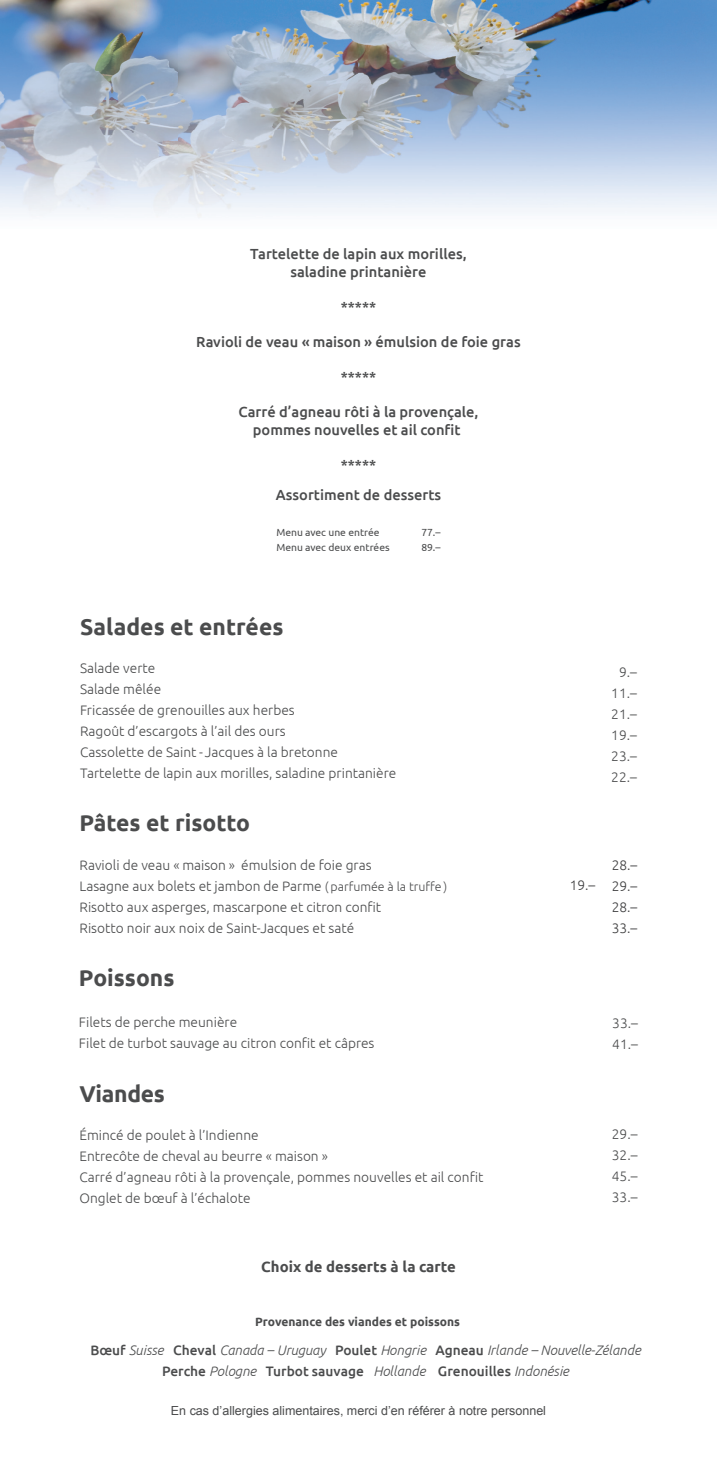
<style>
.page{position:relative;width:717px;height:1474px;background:#fff}
.page>*{position:absolute;margin:0;border:0;box-sizing:border-box;transform-origin:0 0}
.t1{font:700 22.93px "Ubuntu";color:#4b4c4d}
.t2{font:700 14.88px "Ubuntu";color:#4b4c4d}
.t3{font:500 14.7px/17.5px "Ubuntu";color:#4b4c4d;text-align:center}
.t4{font:300 13.65px/21px "Ubuntu";color:#4b4c4d}
.t5{font:italic 300 13.65px/21px "Ubuntu";color:#4b4c4d;text-align:center}
.t6{font:300 13.65px/21px "Ubuntu";color:#3e3e3f;text-align:justify}
.t7{font:12.6px "Arial";color:#4b4c4d}
.t8{font:700 12.08px "Ubuntu";color:#4b4c4d}
.t9{font:10.33px/14.5px "Ubuntu";color:#4b4c4d}
.s1{font-size:12.42px}
.s2{font-weight:500;font-style:normal}
</style>
<div class="page">
<img style="left:0;top:0;width:716px;height:218px">
<p class="t3" style="left:250px;top:245px;width:218px">Tartelette de lapin aux morilles, saladine printanière</p>
<p class="t3" style="left:341px;top:297px;width:37px">*****</p>
<p class="t3" style="left:196px;top:332px;width:326px">Ravioli de veau « maison » émulsion de foie gras</p>
<p class="t3" style="left:341px;top:368px;width:37px">*****</p>
<p class="t3" style="left:238px;top:403px;width:242px">Carré d’agneau rôti à la provençale, pommes nouvelles et ail confit</p>
<p class="t3" style="left:276px;top:449px;width:167px;line-height:30.1px">*****<br>Assortiment de desserts</p>
<p class="t9" style="left:276px;top:525px;width:115px">Menu avec une entrée<br>Menu avec deux entrées</p>
<p class="t9" style="left:421px;top:525px;width:21px">77.–<br>89.–</p>
<h1 class="t1" style="left:80px;top:613px;width:205px">Salades et entrées</h1>
<p class="t4" style="left:80px;top:657px;width:318px">Salade verte<br>Salade mêlée<br>Fricassée de grenouilles aux herbes<br>Ragoût d’escargots à l’ail des ours<br>Cassolette de Saint - Jacques à la bretonne<br>Tartelette de lapin aux morilles, saladine printanière</p>
<p class="t4" style="left:611px;top:661px;width:27px;text-align:center">9.–<br>11.–<br>21.–<br>19.–<br>23.–<br>22.–</p>
<h1 class="t1" style="left:80px;top:809px;width:172px">Pâtes et risotto</h1>
<p class="t4" style="left:80px;top:854px;width:369px">Ravioli de veau « maison » émulsion de foie gras<br>Lasagne aux bolets et jambon de Parme <span class="s1">( parfumée à la truffe )<br></span>Risotto aux asperges, mascarpone et citron confit<br>Risotto noir aux noix de Saint-Jacques et saté</p>
<p class="t6" style="left:612px;top:853px;width:27px">28.– 29.– 28.– 33.–</p>
<p class="t6" style="left:570px;top:874px;width:27px">19.–</p>
<h1 class="t1" style="left:79px;top:964px;width:97px">Poissons</h1>
<p class="t4" style="left:79px;top:1011px;width:297px">Filets de perche meunière<br>Filet de turbot sauvage au citron confit et câpres</p>
<p class="t4" style="left:612px;top:1012px;width:27px">33.–<br>41.–</p>
<h1 class="t1" style="left:79px;top:1080px;width:87px">Viandes</h1>
<p class="t4" style="left:79px;top:1123px;width:405px">Émincé de poulet à l’Indienne<br>Entrecôte de cheval au beurre « maison »<br>Carré d’agneau rôti à la provençale, pommes nouvelles et ail confit Onglet de bœuf à l’échalote</p>
<p class="t4" style="left:612px;top:1123px;width:27px;text-align:justify">29.– 32.– 45.– 33.–</p>
<p class="t2" style="left:261px;top:1257px;width:196px">Choix de desserts à la carte</p>
<p class="t8" style="left:255px;top:1314px;width:206px">Provenance des viandes et poissons</p>
<p class="t5" style="left:90px;top:1338px;width:552px"><span class="s2">Bœuf</span> Suisse <span class="s2">Cheval</span> Canada – Uruguay <span class="s2">Poulet</span> Hongrie <span class="s2">Agneau</span> Irlande – Nouvelle-Zélande<br><span class="s2">Perche</span> Pologne <span class="s2">Turbot sauvage</span> Hollande <span class="s2">Grenouilles</span> Indonésie</p>
<p class="t7" style="left:171px;top:1401px;width:377px">En cas d’allergies alimentaires, merci d’en référer à notre personnel</p>
</div>
